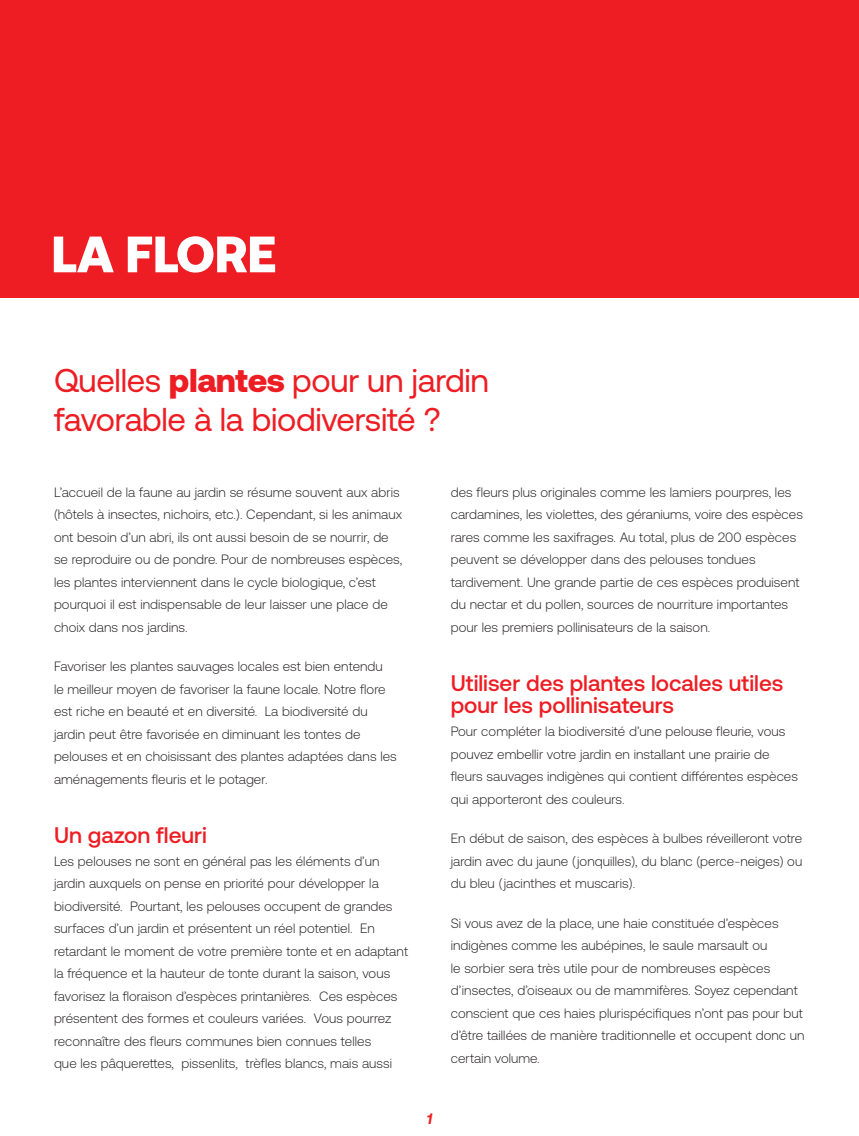
<style>
.page{position:relative;width:859px;height:1136px;background:#fff}
.page>*{position:absolute;margin:0;border:0;box-sizing:border-box;transform-origin:0 0}
.t1{font:900 51px "Aeonik";letter-spacing:-.01em;color:#fff}
.t2{font:33px/39px "Aeonik";letter-spacing:-.01em;color:#ee1d23}
.t3{font:500 22.5px/22.5px "Aeonik";color:#ee1d23}
.t4{font:italic 700 15px "Aeonik";color:#ee1d23}
.t5{font:300 13.5px/22.5px "Aeonik";letter-spacing:.005em;color:#231f20}
.s1{font-weight:900}
</style>
<div class="page">
<div style="left:0;top:0;width:859px;height:298px;background:#ee1d23"></div>
<p class="t1" style="left:51px;top:225px;width:227px">LA FLORE</p>
<p class="t2" style="left:54px;top:361px;width:436px">Quelles <span class="s1">plantes</span> pour un jardin favorable à la biodiversité ?</p>
<p class="t5" style="left:54px;top:480px;width:350px">L’accueil de la faune au jardin se résume souvent aux abris (hôtels à insectes, nichoirs, etc.). Cependant, si les animaux ont besoin d’un abri, ils ont aussi besoin de se nourrir, de se reproduire ou de pondre. Pour de nombreuses espèces, les plantes interviennent dans le cycle biologique, c’est pourquoi il est indispensable de leur laisser une place de choix dans nos jardins.</p>
<p class="t5" style="left:54px;top:655px;width:344px">Favoriser les plantes sauvages locales est bien entendu<br>le meilleur moyen de favoriser la faune locale. Notre flore est riche en beauté et en diversité. La biodiversité du jardin peut être favorisée en diminuant les tontes de pelouses et en choisissant des plantes adaptées dans les aménagements fleuris et le potager.</p>
<p class="t3" style="left:54px;top:823px;width:154px">Un gazon fleuri</p>
<p class="t5" style="left:54px;top:849px;width:356px">Les pelouses ne sont en général pas les éléments d’un jardin auxquels on pense en priorité pour développer la biodiversité. Pourtant, les pelouses occupent de grandes surfaces d’un jardin et présentent un réel potentiel. En retardant le moment de votre première tonte et en adaptant la fréquence et la hauteur de tonte durant la saison, vous favorisez la floraison d’espèces printanières. Ces espèces présentent des formes et couleurs variées. Vous pourrez reconnaître des fleurs communes bien connues telles<br>que les pâquerettes, pissenlits, trèfles blancs, mais aussi</p>
<p class="t5" style="left:451px;top:480px;width:354px">des fleurs plus originales comme les lamiers pourpres, les cardamines, les violettes, des géraniums, voire des espèces rares comme les saxifrages. Au total, plus de 200 espèces peuvent se développer dans des pelouses tondues tardivement. Une grande partie de ces espèces produisent du nectar et du pollen, sources de nourriture importantes pour les premiers pollinisateurs de la saison.</p>
<p class="t3" style="left:451px;top:671px;width:334px">Utiliser des plantes locales utiles pour les pollinisateurs</p>
<p class="t5" style="left:451px;top:720px;width:349px">Pour compléter la biodiversité d’une pelouse fleurie, vous pouvez embellir votre jardin en installant une prairie de fleurs sauvages indigènes qui contient différentes espèces qui apporteront des couleurs.</p>
<p class="t5" style="left:451px;top:827px;width:353px;text-align:justify">En début de saison, des espèces à bulbes réveilleront votre jardin avec du jaune (jonquilles), du blanc (perce-neiges) ou du bleu (jacinthes et muscaris).</p>
<p class="t5" style="left:451px;top:911px;width:355px">Si vous avez de la place, une haie constituée d’espèces indigènes comme les aubépines, le saule marsault ou<br>le sorbier sera très utile pour de nombreuses espèces d’insectes, d’oiseaux ou de mammifères. Soyez cependant conscient que ces haies plurispécifiques n’ont pas pour but d’être taillées de manière traditionnelle et occupent donc un certain volume.</p>
<p class="t4" style="left:427px;top:1110px;width:7px">1</p>
</div>
